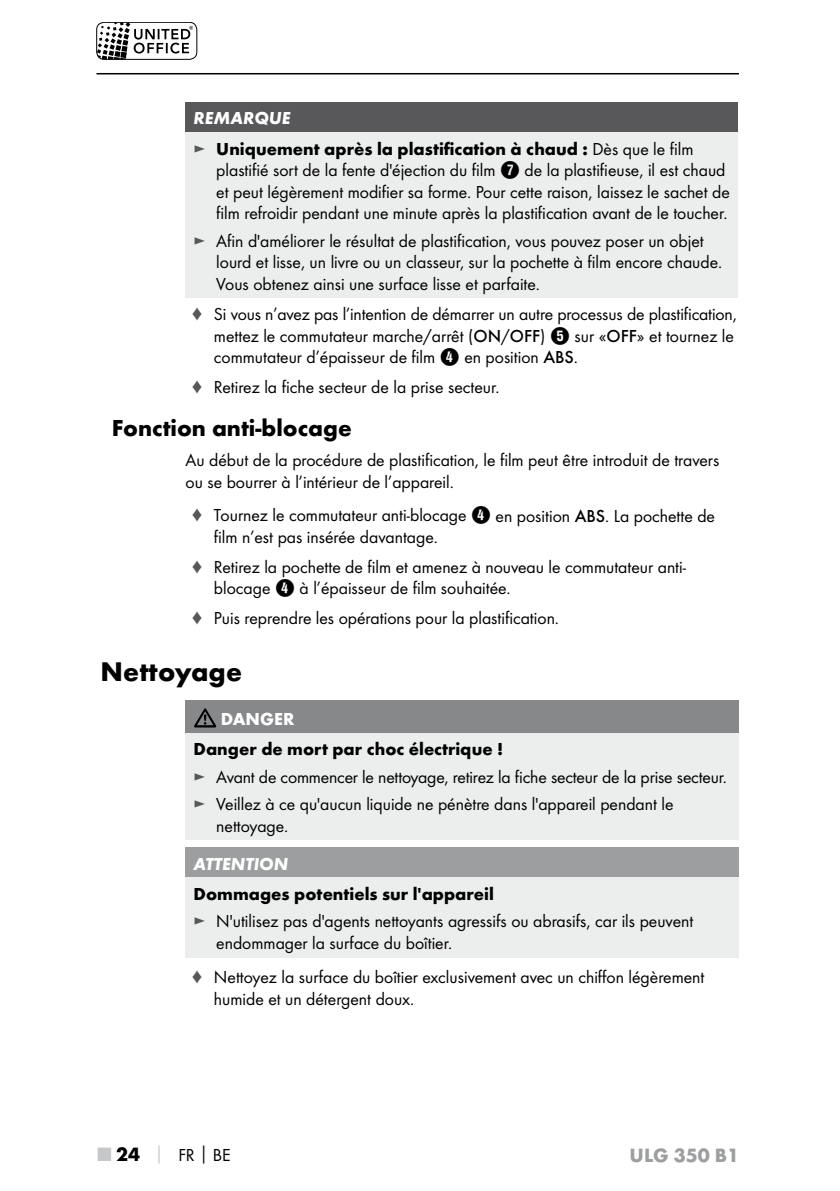
<style>
.page{position:relative;width:840px;height:1191px;background:#fff}
.page>*{position:absolute;margin:0;border:0;box-sizing:border-box;transform-origin:0 0}
.t1{font:700 28px "Futura";color:#000}
.t2{font:700 24px "Futura";color:#000}
.t3{font:700 20px "Futura";color:#9c9e9f}
.t4{font:18px/21.6px "Futura Boo";color:#000}
.t5{font:700 18px/30.2px "Futura";color:#000}
.t6{font:italic 700 18px "Futura";color:#fff}
.t7{font:700 18px "Futura";color:#fff}
.s1{font-style:italic;color:#fff}
.s2{font-family:"Futura Boo";font-weight:400;color:#58585a}
.s3{font-family:"Futura Boo";font-weight:400}
.s4{font-family:"Hako PI Nummern";font-size:20px}
.s5{color:#58585a}
.s6{font-family:"Futura";font-weight:500}
.s7{font-family:"Futura";font-weight:700;font-size:20px;color:#c6c7c8}
.s8{font-family:"Futura";font-weight:700;font-size:20px}
.s9{font-family:"Futura";font-weight:700;color:#c6c7c8}
.s10{font-family:"Futura";font-weight:700}
</style>
<div class="page">
<svg style="left:97px;top:22px;width:96px;height:36px"></svg>
<div style="left:96px;top:22px;width:101px;height:38px;border:1px solid #000;border-radius:7px"></div>
<hr style="left:96px;top:73px;width:642px;height:1px;background:#000">
<div style="left:185px;top:102px;width:552px;height:30px;background:#58585a"></div>
<div style="left:185px;top:132px;width:552px;height:166px;background:#eceded"></div>
<div style="left:185px;top:700px;width:553px;height:33px;background:#87888a"></div>
<div style="left:185px;top:733px;width:553px;height:106px;background:#eceded"></div>
<svg style="left:194px;top:708px;width:22px;height:19px"></svg>
<div style="left:185px;top:847px;width:553px;height:30px;background:#9c9e9f"></div>
<div style="left:185px;top:877px;width:553px;height:81px;background:#eceded"></div>
<p class="t5" style="left:193px;top:103px;width:501px"><span class="s1">REMARQUE<br></span><span class="s2">►</span> Uniquement après la plastification à chaud : <span class="s3">Dès que le film</span></p>
<p class="t4" style="left:216px;top:159px;width:514px">plastifié sort de la fente d'éjection du film <span class="s4">7</span> de la plastifieuse, il est chaud et peut légèrement modifier sa forme. Pour cette raison, laissez le sachet de film refroidir pendant une minute après la plastification avant de le toucher.</p>
<p class="t4" style="left:216px;top:230px;width:505px;text-indent:-23px"><span class="s5">►</span> Afin d'améliorer le résultat de plastification, vous pouvez poser un objet lourd et lisse, un livre ou un classeur, sur la pochette à film encore chaude.<br>Vous obtenez ainsi une surface lisse et parfaite.</p>
<p class="t4" style="left:214px;top:303px;width:524px;text-indent:-23px"><span class="s5">♦</span> Si vous n’avez pas l’intention de démarrer un autre processus de plastification, mettez le commutateur marche/arrêt (<span class="s6">ON</span>/<span class="s6">OFF</span>) <span class="s4">5</span> sur «<span class="s6">OFF</span>» et tournez le commutateur d’épaisseur de film <span class="s4">4</span> en position <span class="s6">ABS</span>.</p>
<p class="t4" style="left:191px;top:376px;width:307px"><span class="s5">♦</span> Retirez la fiche secteur de la prise secteur.</p>
<h2 class="t2" style="left:112px;top:413px;width:241px">Fonction anti-blocage</h2>
<p class="t4" style="left:185px;top:449px;width:535px">Au début de la procédure de plastification, le film peut être introduit de travers ou se bourrer à l’intérieur de l’appareil.</p>
<p class="t4" style="left:214px;top:504px;width:502px;line-height:22.2px;text-indent:-23px"><span class="s5">♦</span> Tournez le commutateur anti-blocage <span class="s4">4</span> en position <span class="s6">ABS</span>. La pochette de film n’est pas insérée davantage.</p>
<p class="t4" style="left:214px;top:556px;width:473px;text-indent:-23px"><span class="s5">♦</span> Retirez la pochette de film et amenez à nouveau le commutateur anti&shy;blocage <span class="s4">4</span> à l’épaisseur de film souhaitée.</p>
<p class="t4" style="left:191px;top:607px;width:367px"><span class="s5">♦</span> Puis reprendre les opérations pour la plastification.</p>
<h1 class="t1" style="left:100px;top:654px;width:143px">Nettoyage</h1>
<p class="t7" style="left:221px;top:708px;width:75px">DANGER</p>
<p class="t5" style="left:193px;top:734px;width:311px">Danger de mort par choc électrique !</p>
<p class="t4" style="left:193px;top:763px;width:532px;line-height:27.2px"><span class="s5">►</span> Avant de commencer le nettoyage, retirez la fiche secteur de la prise secteur. <span class="s5">►</span> Veillez à ce qu'aucun liquide ne pénètre dans l'appareil pendant le</p>
<p class="t4" style="left:216px;top:814px;width:71px">nettoyage.</p>
<p class="t6" style="left:193px;top:852px;width:96px">ATTENTION</p>
<p class="t5" style="left:193px;top:878px;width:301px">Dommages potentiels sur l'appareil</p>
<p class="t4" style="left:216px;top:910px;width:478px;text-indent:-23px"><span class="s5">►</span> N'utilisez pas d'agents nettoyants agressifs ou abrasifs, car ils peuvent endommager la surface du boîtier.</p>
<p class="t4" style="left:214px;top:966px;width:491px;text-indent:-23px"><span class="s5">♦</span> Nettoyez la surface du boîtier exclusivement avec un chiffon légèrement humide et un détergent doux.</p>
<p class="t4" style="left:98px;top:1144px;width:134px"><span class="s7">■</span> <span class="s8">24</span> <span class="s9">│</span> FR<span class="s10">│</span>BE</p>
<p class="t3" style="left:629px;top:1143px;width:111px">ULG 350 B1</p>
</div>
